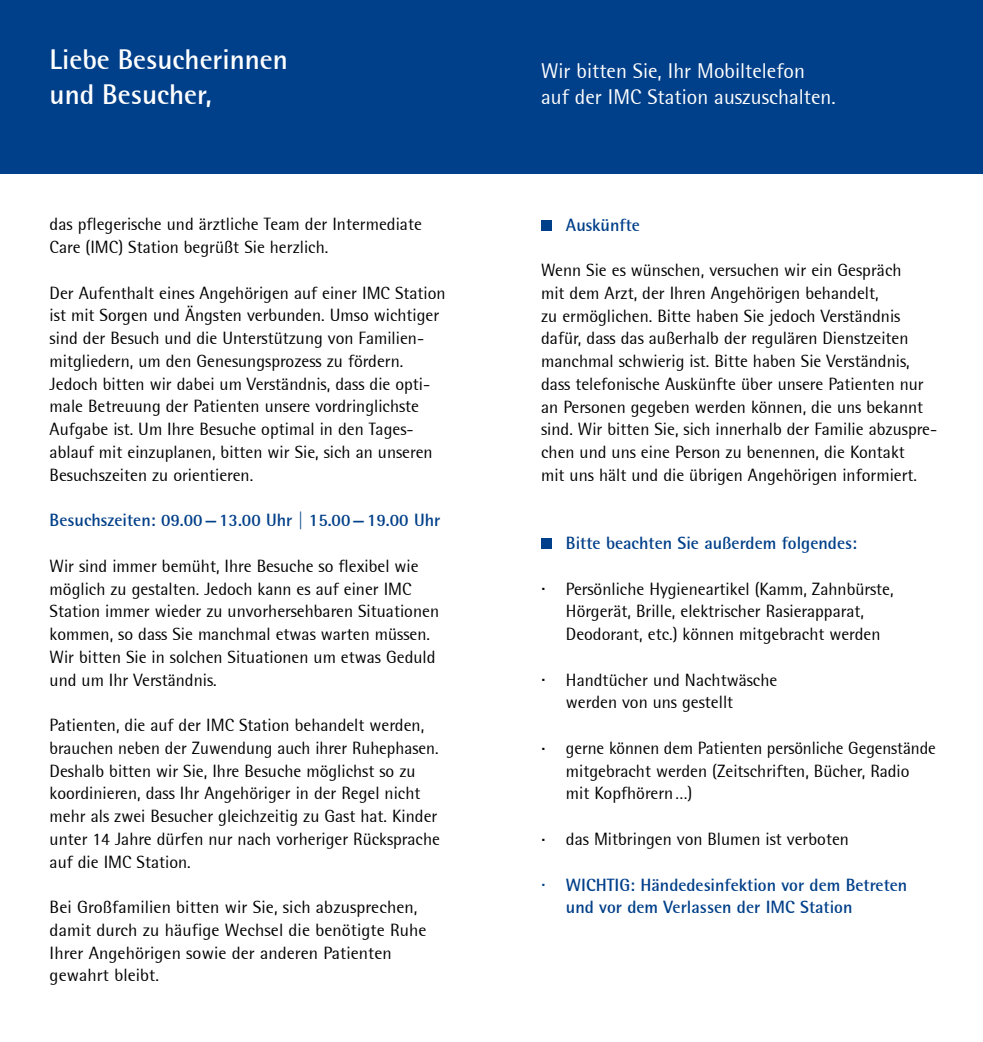
<style>
.page{position:relative;width:983px;height:1042px;background:#fff}
.page>*{position:absolute;margin:0;border:0;box-sizing:border-box;transform-origin:0 0}
.t1{font:700 28px/35px "Rotis Semi Sans";color:#fff}
.t2{font:21px/26.2px "Rotis Semi Sans";color:#fff}
.t3{font:17.5px/22.8px "Rotis Semi Sans";color:#000}
.t4{font:700 17.5px/22.8px "Rotis Semi Sans";color:#003f89}
.s1{font-size:22.75px}
.s2{font-weight:400;font-size:22.75px}
</style>
<div class="page">
<div style="left:0;top:0;width:982px;height:174px;background:#003f89"></div>
<div style="left:541px;top:220px;width:11px;height:11px;background:#003f89"></div>
<div style="left:541px;top:538px;width:11px;height:11px;background:#003f89"></div>
<h1 class="t1" style="left:50px;top:42px;width:240px">Liebe Besucherinnen und Besucher,</h1>
<p class="t3" style="left:50px;top:213px;width:373px">das pflegerische und ärztliche Team der Intermediate<br>Care (IMC) Station begrüßt Sie herzlich.</p>
<p class="t3" style="left:50px;top:281px;width:397px">Der Aufenthalt eines Angehörigen auf einer IMC Station ist mit Sorgen und Ängsten verbunden. Umso wichtiger sind der Besuch und die Unterstützung von Familien&shy;mitgliedern, um den Genesungsprozess zu fördern.<br>Jedoch bitten wir dabei um Verständnis, dass die opti&shy;male Betreuung der Patienten unsere vordringlichste Aufgabe ist. Um Ihre Besuche optimal in den Tages&shy;ablauf mit einzuplanen, bitten wir Sie, sich an unseren Besuchszeiten zu orientieren.</p>
<p class="t4" style="left:50px;top:509px;width:392px">Besuchszeiten: 09.00—13.00 Uhr | 15.00—19.00 Uhr</p>
<p class="t3" style="left:50px;top:554px;width:391px">Wir sind immer bemüht, Ihre Besuche so flexibel wie möglich zu gestalten. Jedoch kann es auf einer IMC Station immer wieder zu unvorhersehbaren Situationen kommen, so dass Sie manchmal etwas warten müssen.<br>Wir bitten Sie in solchen Situationen um etwas Geduld und um Ihr Verständnis.</p>
<p class="t3" style="left:50px;top:713px;width:392px">Patienten, die auf der IMC Station behandelt werden, brauchen neben der Zuwendung auch ihrer Ruhephasen.<br>Deshalb bitten wir Sie, Ihre Besuche möglichst so zu koordinieren, dass Ihr Angehöriger in der Regel nicht mehr als zwei Besucher gleichzeitig zu Gast hat. Kinder unter 14 Jahre dürfen nur nach vorheriger Rücksprache auf die IMC Station.</p>
<p class="t3" style="left:50px;top:895px;width:378px">Bei Großfamilien bitten wir Sie, sich abzusprechen, damit durch zu häufige Wechsel die benötigte Ruhe Ihrer Angehörigen sowie der anderen Patienten gewahrt bleibt.</p>
<p class="t2" style="left:541px;top:58px;width:296px">Wir bitten Sie, Ihr Mobiltelefon auf der IMC Station auszuschalten.</p>
<p class="t4" style="left:566px;top:213px;width:75px">Auskünfte</p>
<p class="t3" style="left:541px;top:259px;width:397px">Wenn Sie es wünschen, versuchen wir ein Gespräch<br>mit dem Arzt, der Ihren Angehörigen behandelt,<br>zu ermöglichen. Bitte haben Sie jedoch Verständnis dafür, dass das außerhalb der regulären Dienstzeiten manchmal schwierig ist. Bitte haben Sie Verständnis, dass telefonische Auskünfte über unsere Patienten nur an Personen gegeben werden können, die uns bekannt sind. Wir bitten Sie, sich innerhalb der Familie abzuspre&shy;chen und uns eine Person zu benennen, die Kontakt<br>mit uns hält und die übrigen Angehörigen informiert.</p>
<p class="t4" style="left:566px;top:531px;width:292px">Bitte beachten Sie außerdem folgendes:</p>
<p class="t3" style="left:566px;top:577px;width:329px;text-indent:-25px"><span class="s1">·</span> Persönliche Hygieneartikel (Kamm, Zahnbürste,<br>Hörgerät, Brille, elektrischer Rasierapparat,<br>Deodorant, etc.) können mitgebracht werden</p>
<p class="t3" style="left:566px;top:668px;width:213px;text-indent:-25px"><span class="s1">·</span> Handtücher und Nachtwäsche werden von uns gestellt</p>
<p class="t3" style="left:566px;top:736px;width:371px;text-indent:-25px"><span class="s1">·</span> gerne können dem Patienten persönliche Gegenstände mitgebracht werden (Zeitschriften, Bücher, Radio mit Kopfhörern…)</p>
<p class="t3" style="left:541px;top:827px;width:309px"><span class="s1">·</span> das Mitbringen von Blumen ist verboten</p>
<p class="t4" style="left:566px;top:873px;width:343px;text-indent:-25px"><span class="s2">·</span> WICHTIG: Händedesinfektion vor dem Betreten und vor dem Verlassen der IMC Station</p>
</div>
